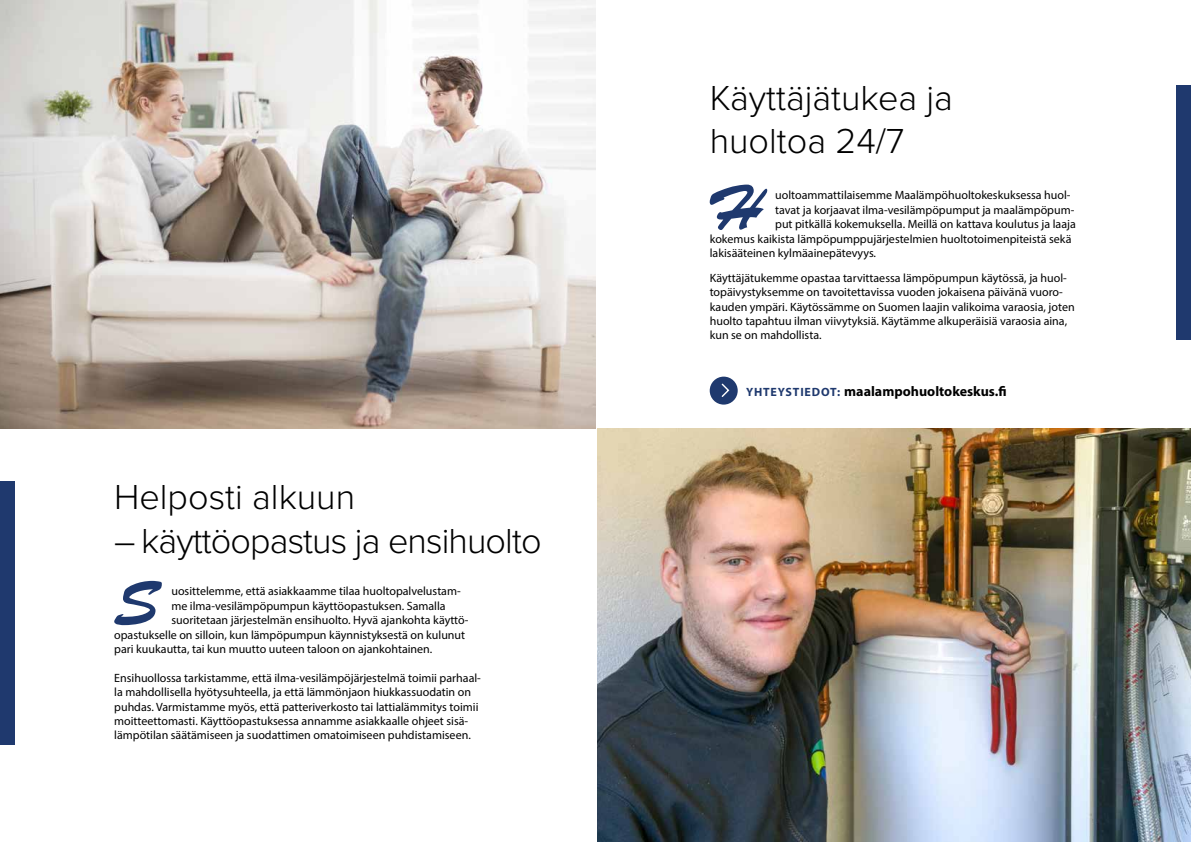
<style>
.page{position:relative;width:1191px;height:842px;background:#fff}
.page>*{position:absolute;margin:0;border:0;box-sizing:border-box;transform-origin:0 0}
.t1{font:63.1px "Brush Script Std";color:#1f396e}
.t2{font:300 36px/43.2px "Proxima Nova";color:#000}
.t3{font:300 36px "Proxima Nova";letter-spacing:-.025em;color:#000}
.t4{font:700 14px "Myriad Pro";color:#000}
.t5{font:12px/14.4px "Myriad Pro";color:#000}
.s1{font-size:12px;color:#1f396e}
</style>
<div class="page">
<img style="left:0;top:0;width:595px;height:428px">
<div style="left:1176px;top:85px;width:15px;height:254px;background:#1f396e"></div>
<div style="left:0;top:481px;width:14px;height:263px;background:#1f396e"></div>
<div style="left:709px;top:377px;width:28px;height:28px;background:#1f396e;border-radius:50%"></div>
<svg style="left:721px;top:383px;width:9px;height:14px"></svg>
<img style="left:597px;top:428px;width:594px;height:414px">
<h2 class="t2" style="left:114px;top:474px;width:242px">Helposti alkuun</h2>
<h2 class="t3" style="left:114px;top:514px;width:429px">– käyttöopastus ja ensihuolto</h2>
<h1 class="t1" style="left:114px;top:568px;width:46px">S</h1>
<p class="t5" style="left:171px;top:584px;width:291px">uosittelemme, että asiakkaamme tilaa huoltopalvelustam-</p>
<p class="t5" style="left:171px;top:598px;width:276px">me ilma-vesilämpöpumpun käyttöopastuksen. Samalla</p>
<p class="t5" style="left:171px;top:613px;width:298px">suoritetaan järjestelmän ensihuolto. Hyvä ajankohta käyttö-</p>
<p class="t5" style="left:114px;top:627px;width:352px">opastukselle on silloin, kun lämpöpumpun käynnistyksestä on kulunut</p>
<p class="t5" style="left:114px;top:642px;width:320px">pari kuukautta, tai kun muutto uuteen taloon on ajankohtainen.</p>
<p class="t5" style="left:114px;top:670px;width:368px">Ensihuollossa tarkistamme, että ilma-vesilämpöjärjestelmä toimii parhaal&shy;la mahdollisella hyötysuhteella, ja että lämmönjaon hiukkassuodatin on puhdas. Varmistamme myös, että patteriverkosto tai lattialämmitys toimii moitteettomasti. Käyttöopastuksessa annamme asiakkaalle ohjeet sisä&shy;lämpötilan säätämiseen ja suodattimen omatoimiseen puhdistamiseen.</p>
<h2 class="t2" style="left:709px;top:74px;width:245px">Käyttäjätukea ja huoltoa 24/7</h2>
<h1 class="t1" style="left:705px;top:173px;width:58px">H</h1>
<p class="t5" style="left:775px;top:188px;width:297px">uoltoammattilaisemme Maalämpöhuoltokeskuksessa huol-</p>
<p class="t5" style="left:775px;top:202px;width:301px">tavat ja korjaavat ilma-vesilämpöpumput ja maalämpöpum-</p>
<p class="t5" style="left:775px;top:217px;width:302px">put pitkällä kokemuksella. Meillä on kattava koulutus ja laaja</p>
<p class="t5" style="left:709px;top:231px;width:363px">kokemus kaikista lämpöpumppujärjestelmien huoltotoimenpiteistä sekä</p>
<p class="t5" style="left:709px;top:246px;width:168px">lakisääteinen kylmäainepätevyys.</p>
<p class="t5" style="left:709px;top:270px;width:366px">Käyttäjätukemme opastaa tarvittaessa lämpöpumpun käytössä, ja huol&shy;topäivystyksemme on tavoitettavissa vuoden jokaisena päivänä vuoro&shy;kauden ympäri. Käytössämme on Suomen laajin valikoima varaosia, joten huolto tapahtuu ilman viivytyksiä. Käytämme alkuperäisiä varaosia aina, kun se on mahdollista.</p>
<p class="t4" style="left:746px;top:382px;width:262px"><span class="s1">YHTEYSTIEDOT:</span> maalampohuoltokeskus.fi</p>
</div>
